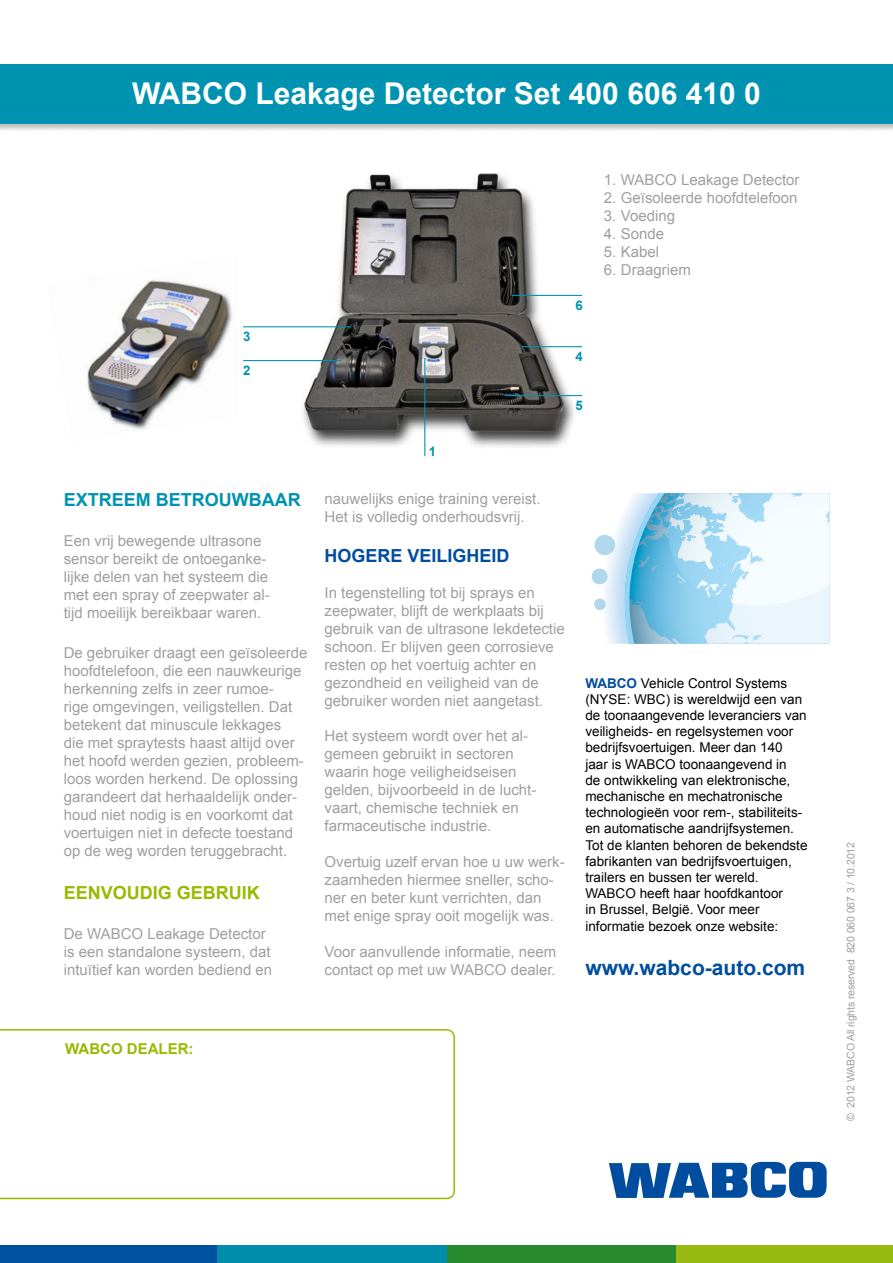
<style>
.page{position:relative;width:893px;height:1263px;background:#fff}
.page>*{position:absolute;margin:0;border:0;box-sizing:border-box;transform-origin:0 0}
.t1{font:700 30px "Arial";color:#fff}
.t2{font:700 21px "Arial";color:#004d9f}
.t3{font:700 18px "Arial";color:#0093b1}
.t4{font:700 18px "Arial";color:#98ba00}
.t5{font:700 18px "Arial";color:#004d9f}
.t6{font:15px/18px "Arial";color:#9e9fa2}
.t7{font:700 15px "Arial";color:#98ba00}
.t8{font:13.5px/16.2px "Arial";color:#000}
.t9{font:700 13.2px "Arial";color:#0093b1}
.t10{font:10.5px "Arial";letter-spacing:-.01em;color:#9e9fa2}
.s1{font-weight:700;color:#004d9f}
</style>
<div class="page">
<div style="left:0;top:64px;width:893px;height:68px;background:#000;opacity:.25"></div>
<div style="left:0;top:64px;width:893px;height:59px;background:#0093b1"></div>
<div style="left:446px;top:1245px;width:230px;height:18px;background:#278a2c"></div>
<div style="left:676px;top:1245px;width:217px;height:18px;background:#97b911"></div>
<div style="left:0;top:1245px;width:217px;height:18px;background:#00519e"></div>
<div style="left:217px;top:1245px;width:229px;height:18px;background:#008dab"></div>
<img style="left:86px;top:280px;width:147px;height:150px">
<img style="left:243px;top:173px;width:340px;height:276px">
<hr style="left:424px;top:358px;width:1px;height:98px;background:#0093b1">
<hr style="left:243px;top:360px;width:98px;height:1px;background:#0093b1">
<hr style="left:505px;top:395px;width:77px;height:1px;background:#0093b1">
<hr style="left:522px;top:346px;width:60px;height:1px;background:#0093b1">
<hr style="left:512px;top:295px;width:70px;height:1px;background:#0093b1">
<hr style="left:243px;top:326px;width:108px;height:1px;background:#0093b1">
<svg style="left:0;top:1029px;width:455px;height:170px"></svg>
<svg style="left:591px;top:493px;width:238px;height:151px"></svg>
<svg style="left:609px;top:1162px;width:218px;height:36px"></svg>
<h1 class="t1" style="left:132px;top:74px;width:630px">WABCO Leakage Detector Set 400 606 410 0</h1>
<p class="t9" style="left:243px;top:328px;width:9px">3</p>
<p class="t9" style="left:243px;top:362px;width:9px">2</p>
<p class="t3" style="left:64px;top:488px;width:37px">EXTREE</p>
<p class="t3" style="left:136px;top:488px;width:46px">M BETR</p>
<p class="t3" style="left:205px;top:488px;width:96px">OUWBAAR</p>
<p class="t6" style="left:64px;top:532px;width:207px">Een vrij bewegende ultrasone sensor bereikt de ontoeganke&shy;lijke delen van het systeem die met een spray of zeepwater al&shy;tijd moeilijk bereikbaar waren.</p>
<p class="t6" style="left:64px;top:644px;width:245px">De gebruiker draagt een geïsoleerde hoofdtelefoon, die een nauwkeurige herkenning zelfs in zeer rumoe-<br>rige omgevingen, veiligstellen. Dat betekent dat minuscule lekkages<br>die met spraytests haast altijd over het hoofd werden gezien, probleem&shy;loos worden herkend. De oplossing garandeert dat herhaaldelijk onder&shy;houd niet nodig is en voorkomt dat voertuigen niet in defecte toestand op de weg worden teruggebracht.</p>
<p class="t4" style="left:64px;top:881px;width:13px">EEN</p>
<p class="t4" style="left:101px;top:881px;width:151px">VOUDIG GEBRUIK</p>
<p class="t6" style="left:64px;top:925px;width:210px">De WABCO Leakage Detector is een standalone systeem, dat intuïtief kan worden bediend en</p>
<p class="t9" style="left:575px;top:297px;width:9px">6</p>
<p class="t6" style="left:604px;top:171px;width:197px">1. WABCO Leakage Detector</p>
<p class="t6" style="left:604px;top:189px;width:195px">2. Geïsoleerde hoofdtelefoon</p>
<p class="t6" style="left:604px;top:207px;width:73px">3. Voeding</p>
<p class="t6" style="left:604px;top:225px;width:62px">4. Sonde</p>
<p class="t6" style="left:604px;top:243px;width:57px">5. Kabel</p>
<p class="t6" style="left:604px;top:261px;width:89px">6. Draagriem</p>
<p class="t9" style="left:429px;top:443px;width:9px">1</p>
<p class="t9" style="left:575px;top:348px;width:9px">4</p>
<p class="t9" style="left:575px;top:397px;width:9px">5</p>
<p class="t6" style="left:325px;top:490px;width:217px">nauwelijks enige training vereist.<br>Het is volledig onderhoudsvrij.</p>
<p class="t5" style="left:325px;top:543px;width:41px">HOGERE</p>
<p class="t5" style="left:408px;top:543px;width:22px">VEILIG</p>
<p class="t5" style="left:467px;top:543px;width:45px">HEID</p>
<p class="t6" style="left:325px;top:583px;width:242px">In tegenstelling tot bij sprays en zeepwater, blijft de werkplaats bij gebruik van de ultrasone lekdetectie schoon. Er blijven geen corrosieve resten op het voertuig achter en gezondheid en veiligheid van de gebruiker worden niet aangetast.</p>
<p class="t6" style="left:325px;top:727px;width:213px">Het systeem wordt over het al&shy;gemeen gebruikt in sectoren waarin hoge veiligheidseisen gelden, bijvoorbeeld in de lucht&shy;vaart, chemische techniek en farmaceutische industrie.</p>
<p class="t6" style="left:325px;top:853px;width:242px">Overtuig uzelf ervan hoe u uw werk&shy;zaamheden hiermee sneller, scho&shy;ner en beter kunt verrichten, dan met enige spray ooit mogelijk was.</p>
<p class="t6" style="left:325px;top:943px;width:233px">Voor aanvullende informatie, neem contact op met uw WABCO dealer.</p>
<p class="t8" style="left:585px;top:675px;width:224px"><span class="s1">WABCO</span> Vehicle Control Systems (NYSE: WBC) is wereldwijd een van de toonaangevende leveranciers van veiligheids- en regelsystemen voor bedrijfsvoertuigen. Meer dan 140 jaar is WABCO toonaangevend in<br>de ontwikkeling van elektronische, mechanische en mechatronische technologieën voor rem-, stabiliteits&shy;en automatische aandrijfsystemen.<br>Tot de klanten behoren de bekendste fabrikanten van bedrijfsvoertuigen, trailers en bussen ter wereld.<br>WABCO heeft haar hoofdkantoor<br>in Brussel, België. Voor meer informatie bezoek onze website:</p>
<h2 class="t2" style="left:585px;top:954px;width:221px">www.wabco-auto.com</h2>
<p class="t7" style="left:65px;top:1039px;width:130px">WABCO Dealer:</p>
<p class="t10" style="left:844px;top:1121px;width:281px;rotate:-90deg">© 2012 WABCO All rights reserved 820 060 067 3 / 10.2012</p>
</div>
